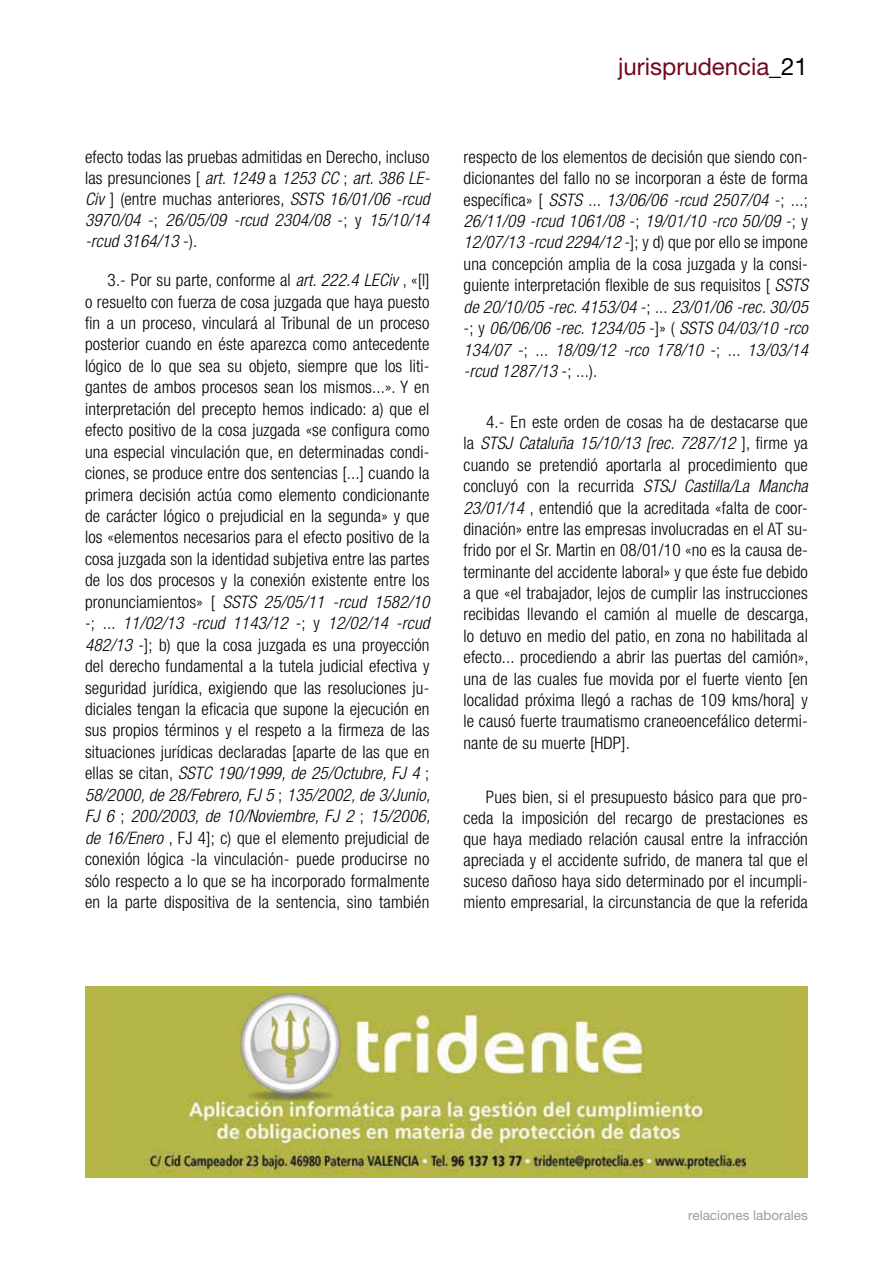
<style>
.page{position:relative;width:893px;height:1263px;background:#fff}
.page>*{position:absolute;margin:0;border:0;box-sizing:border-box;transform-origin:0 0}
.t1{font:24px "Helvetica Neue LT Std";color:#71081d}
.t2{font:300 condensed 17.25px/21.5px "Helvetica Neue LT Std";letter-spacing:.01em;color:#000;text-align:justify}
.t3{font:13.5px "Helvetica Neue LT Std";color:#9d9d9c}
.s1{font-style:italic}
.s2{color:#000}
</style>
<div class="page">
<div style="left:85px;top:986px;width:723px;height:192px;background:#b5b647"></div>
<img style="left:145px;top:987px;width:603px;height:188px">
<p class="t2" style="left:85px;top:146px;width:346px;line-height:21px">efecto todas las pruebas admitidas en Derecho, incluso las presunciones [ <span class="s1">art. 1249</span> a <span class="s1">1253 CC</span> ; <span class="s1">art. 386 LE-Civ</span> ] (entre muchas anteriores, <span class="s1">SSTS 16/01/06 -rcud 3970/04</span> -; <span class="s1">26/05/09 -rcud 2304/08</span> -; y <span class="s1">15/10/14 -rcud 3164/13</span> -).</p>
<p class="t2" style="left:85px;top:269px;width:347px;text-indent:22px">3.- Por su parte, conforme al <span class="s1">art. 222.4 LECiv</span> , «[l] o resuelto con fuerza de cosa juzgada que haya puesto fin a un proceso, vinculará al Tribunal de un proceso posterior cuando en éste aparezca como antecedente lógico de lo que sea su objeto, siempre que los liti&shy;gantes de ambos procesos sean los mismos...». Y en interpretación del precepto hemos indicado: a) que el efecto positivo de la cosa juzgada «se configura como una especial vinculación que, en determinadas condi&shy;ciones, se produce entre dos sentencias [...] cuando la primera decisión actúa como elemento condicionante de carácter lógico o prejudicial en la segunda» y que los «elementos necesarios para el efecto positivo de la cosa juzgada son la identidad subjetiva entre las partes de los dos procesos y la conexión existente entre los pronunciamientos» [ <span class="s1">SSTS 25/05/11 -rcud 1582/10 </span>-; ... <span class="s1">11/02/13 -rcud 1143/12</span> -; y <span class="s1">12/02/14 -rcud 482/13</span> -]; b) que la cosa juzgada es una proyección del derecho fundamental a la tutela judicial efectiva y seguridad jurídica, exigiendo que las resoluciones ju&shy;diciales tengan la eficacia que supone la ejecución en sus propios términos y el respeto a la firmeza de las situaciones jurídicas declaradas [aparte de las que en ellas se citan, <span class="s1">SSTC 190/1999, de 25/Octubre, FJ 4</span> ; <span class="s1">58/2000, de 28/Febrero, FJ 5</span> ; <span class="s1">135/2002, de 3/Junio, FJ 6</span> ; <span class="s1">200/2003, de 10/Noviembre, FJ 2</span> ; <span class="s1">15/2006, de 16/Enero</span> , FJ 4]; c) que el elemento prejudicial de conexión lógica -la vinculación- puede producirse no sólo respecto a lo que se ha incorporado formalmente en la parte dispositiva de la sentencia, sino también</p>
<h1 class="t1" style="left:618px;top:52px;width:191px">jurisprudencia<span class="s2">_21</span></h1>
<p class="t2" style="left:463px;top:146px;width:346px">respecto de los elementos de decisión que siendo con&shy;dicionantes del fallo no se incorporan a éste de forma específica» [ <span class="s1">SSTS ... 13/06/06 -rcud 2507/04</span> -; ...; <span class="s1">26/11/09 -rcud 1061/08</span> -; <span class="s1">19/01/10 -rco 50/09</span> -; y <span class="s1">12/07/13 -rcud 2294/12</span> -]; y d) que por ello se impone una concepción amplia de la cosa juzgada y la consi&shy;guiente interpretación flexible de sus requisitos [ <span class="s1">SSTS de 20/10/05 -rec. 4153/04</span> -; ... <span class="s1">23/01/06 -rec. 30/05 </span>-; y <span class="s1">06/06/06 -rec. 1234/05</span> -]» ( <span class="s1">SSTS 04/03/10 -rco 134/07</span> -; ... <span class="s1">18/09/12 -rco 178/10</span> -; ... <span class="s1">13/03/14 -rcud 1287/13</span> -; ...).</p>
<p class="t2" style="left:463px;top:411px;width:347px;text-indent:23px">4.- En este orden de cosas ha de destacarse que la <span class="s1">STSJ Cataluña 15/10/13 [rec. 7287/12</span> ], firme ya cuando se pretendió aportarla al procedimiento que concluyó con la recurrida <span class="s1">STSJ Castilla/La Mancha 23/01/14</span> , entendió que la acreditada «falta de coor&shy;dinación» entre las empresas involucradas en el AT su&shy;frido por el Sr. Martin en 08/01/10 «no es la causa de&shy;terminante del accidente laboral» y que éste fue debido a que «el trabajador, lejos de cumplir las instrucciones recibidas llevando el camión al muelle de descarga, lo detuvo en medio del patio, en zona no habilitada al efecto... procediendo a abrir las puertas del camión», una de las cuales fue movida por el fuerte viento [en localidad próxima llegó a rachas de 109 kms/hora] y le causó fuerte traumatismo craneoencefálico determi&shy;nante de su muerte [HDP].</p>
<p class="t2" style="left:463px;top:787px;width:346px;line-height:21px;text-indent:22px">Pues bien, si el presupuesto básico para que pro&shy;ceda la imposición del recargo de prestaciones es que haya mediado relación causal entre la infracción apreciada y el accidente sufrido, de manera tal que el suceso dañoso haya sido determinado por el incumpli&shy;miento empresarial, la circunstancia de que la referida</p>
<p class="t3" style="left:688px;top:1207px;width:121px">relaciones laborales</p>
</div>
